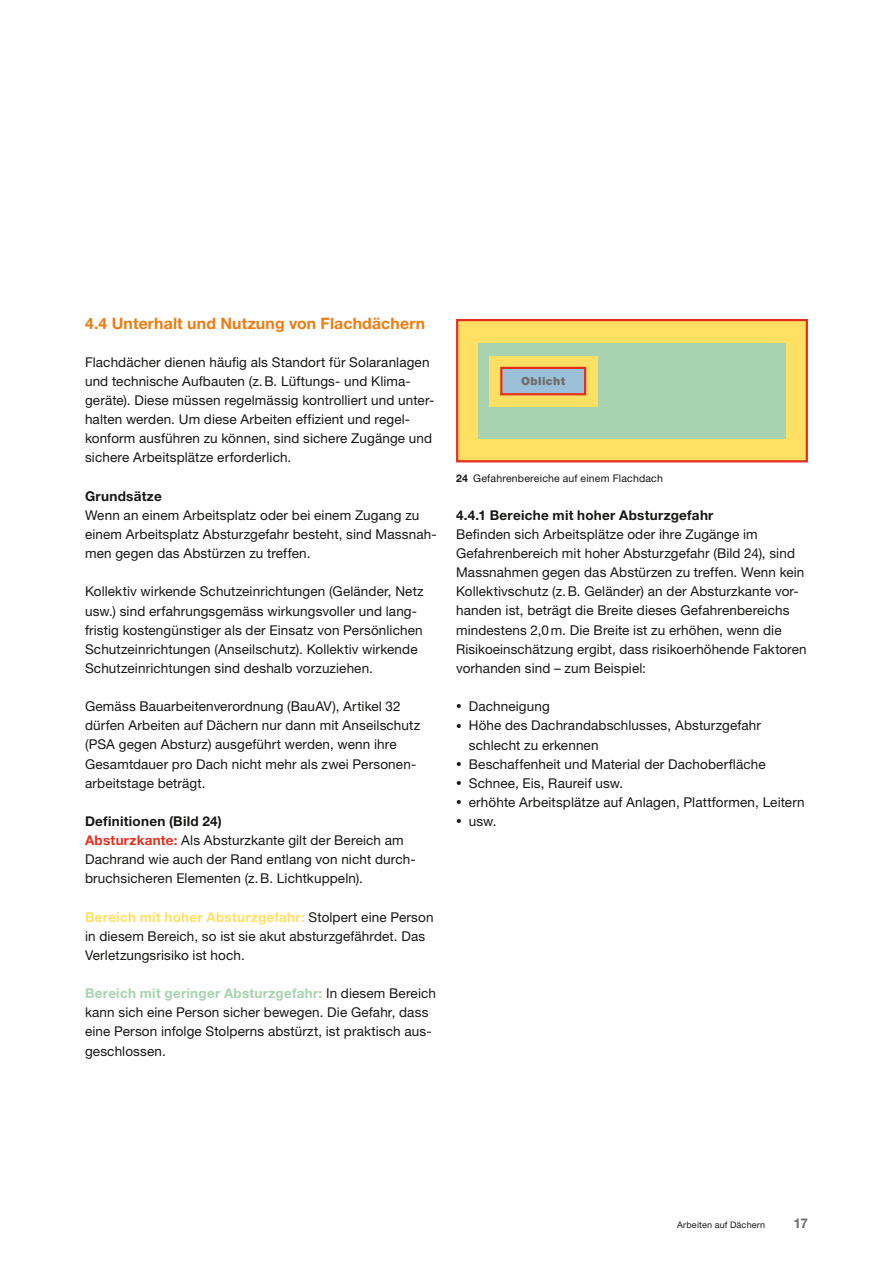
<style>
.page{position:relative;width:893px;height:1263px;background:#fff}
.page>*{position:absolute;margin:0;border:0;box-sizing:border-box;transform-origin:0 0}
.t1{font:700 15.75px "Helvetica Neue LT Std";letter-spacing:.015em;color:#ef7c11}
.t2{font:13.5px/19.2px "Helvetica Neue LT Std";letter-spacing:.01em;color:#181716}
.t3{font:700 13.5px "Helvetica Neue LT Std";letter-spacing:.02em;color:#181716}
.t4{font:700 13.5px "Helvetica Neue LT Std";color:#6e6e6e}
.t5{font:900 11.25px "Helvetica Neue LT Std";letter-spacing:.035em;color:#6e6e6e}
.t6{font:10.5px "Helvetica Neue LT Std";letter-spacing:.02em;color:#181716}
.t7{font:9px "Helvetica Neue LT Std";letter-spacing:.025em;color:#181716}
.s1{font-weight:700}
.s2{font-weight:700;color:#e6301f}
.s3{font-weight:700;color:#ffe062}
.s4{font-weight:700;color:#a7d3b0}
.s5{font-size:11.25px}
</style>
<div class="page">
<div style="left:456px;top:319px;width:352px;height:143px;background:#ffe062;border:2px solid #e6301f"></div>
<div style="left:478px;top:343px;width:307px;height:95px;background:#a7d3b0"></div>
<div style="left:489px;top:356px;width:108px;height:50px;background:#ffe062"></div>
<div style="left:501px;top:368px;width:84px;height:26px;background:#9cc0d8"></div>
<div style="left:500px;top:367px;width:86px;height:28px;border:2px solid #e6301f"></div>
<p class="t1" style="left:85px;top:313px;width:342px">4.4 Unterhalt und Nutzung von Flachdächern</p>
<p class="t2" style="left:85px;top:352px;width:351px">Flachdächer dienen häufig als Standort für Solaranlagen und technische Aufbauten (z.B. Lüftungs- und Klima&shy;geräte). Diese müssen regelmässig kontrolliert und unter&shy;halten werden. Um diese Arbeiten effizient und regel&shy;konform ausführen zu können, sind sichere Zugänge und sichere Arbeitsplätze erforderlich.</p>
<p class="t3" style="left:85px;top:487px;width:78px">Grundsätze</p>
<p class="t2" style="left:85px;top:505px;width:353px">Wenn an einem Arbeitsplatz oder bei einem Zugang zu einem Arbeitsplatz Absturzgefahr besteht, sind Massnah&shy;men gegen das Abstürzen zu treffen.</p>
<p class="t2" style="left:85px;top:582px;width:340px">Kollektiv wirkende Schutzeinrichtungen (Geländer, Netz usw.) sind erfahrungsgemäss wirkungsvoller und lang&shy;fristig kostengünstiger als der Einsatz von Persönlichen Schutzeinrichtungen (Anseilschutz). Kollektiv wirkende Schutzeinrichtungen sind deshalb vorzuziehen.</p>
<p class="t2" style="left:85px;top:697px;width:337px">Gemäss Bauarbeitenverordnung (BauAV), Artikel 32 dürfen Arbeiten auf Dächern nur dann mit Anseilschutz (PSA gegen Absturz) ausgeführt werden, wenn ihre Gesamtdauer pro Dach nicht mehr als zwei Personen&shy;arbeitstage beträgt.</p>
<p class="t2" style="left:85px;top:811px;width:332px"><span class="s1">Definitionen (Bild 24)<br></span><span class="s2">Absturzkante:</span> Als Absturzkante gilt der Bereich am Dachrand wie auch der Rand entlang von nicht durch&shy;bruchsicheren Elementen (z.B. Lichtkuppeln).</p>
<p class="t2" style="left:85px;top:907px;width:350px"><span class="s3">Bereich mit hoher Absturzgefahr:</span> Stolpert eine Person in diesem Bereich, so ist sie akut absturzgefährdet. Das<br>Verletzungsrisiko ist hoch.</p>
<p class="t2" style="left:85px;top:984px;width:352px"><span class="s4">Bereich mit geringer Absturzgefahr:</span> In diesem Bereich kann sich eine Person sicher bewegen. Die Gefahr, dass eine Person infolge Stolperns abstürzt, ist praktisch aus&shy;geschlossen.</p>
<p class="t5" style="left:521px;top:374px;width:46px">Oblicht</p>
<p class="t6" style="left:456px;top:472px;width:208px"><span class="s1">24</span> Gefahrenbereiche auf einem Flachdach</p>
<p class="t3" style="left:456px;top:507px;width:259px">4.4.1 Bereiche mit hoher Absturzgefahr</p>
<p class="t2" style="left:456px;top:524px;width:352px">Befinden sich Arbeitsplätze oder ihre Zugänge im Gefahrenbereich mit hoher Absturzgefahr (Bild 24), sind Massnahmen gegen das Abstürzen zu treffen. Wenn kein Kollektivschutz (z.B. Geländer) an der Absturzkante vor&shy;handen ist, beträgt die Breite dieses Gefahrenbereichs mindestens 2,0m. Die Breite ist zu erhöhen, wenn die Risikoeinschätzung ergibt, dass risikoerhöhende Faktoren vorhanden sind – zum Beispiel:</p>
<p class="t2" style="left:456px;top:697px;width:95px"><span class="s5">•</span> Dachneigung</p>
<p class="t2" style="left:469px;top:716px;width:294px;text-indent:-13px"><span class="s5">•</span> Höhe des Dachrandabschlusses, Absturzgefahr schlecht zu erkennen</p>
<p class="t2" style="left:456px;top:754px;width:311px"><span class="s5">•</span> Beschaffenheit und Material der Dachoberfläche</p>
<p class="t2" style="left:456px;top:773px;width:169px"><span class="s5">•</span> Schnee, Eis, Raureif usw.</p>
<p class="t2" style="left:456px;top:792px;width:350px"><span class="s5">•</span> erhöhte Arbeitsplätze auf Anlagen, Plattformen, Leitern</p>
<p class="t2" style="left:456px;top:811px;width:42px"><span class="s5">•</span> usw.</p>
<p class="t7" style="left:677px;top:1219px;width:90px">Arbeiten auf Dächern</p>
<p class="t4" style="left:794px;top:1215px;width:16px">17</p>
</div>
